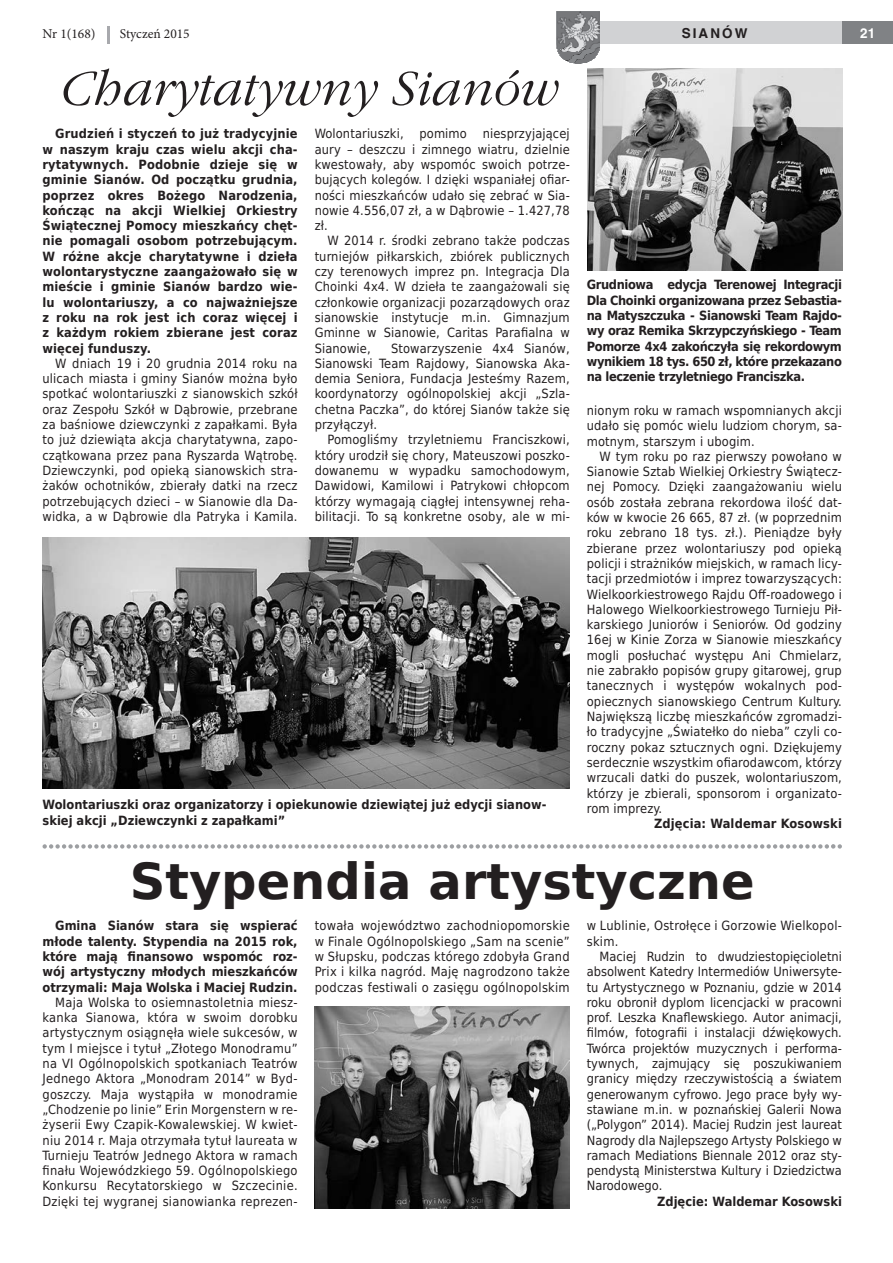
<style>
.page{position:relative;width:893px;height:1263px;background:#fff}
.page>*{position:absolute;margin:0;border:0;box-sizing:border-box;transform-origin:0 0}
.gz_tytul_kursywa{font:italic 52.5px "Gatineau";color:#231f20}
.gz_tytulik_sformatow{font:700 49.5px "DejaVu Sans";color:#231f20}
.t1{font:13.5px "Minion Pro";color:#231f20}
.t2{font:700 13.5px "Switzerland";letter-spacing:.15em;color:#231f20}
.t3{font:700 13.5px "Switzerland";color:#fff}
.gz_text_glowny{font:12.75px/15.3px "DejaVu Sans Condensed";letter-spacing:.01em;color:#231f20;text-align:justify}
.gz_text_glowny-2{font:700 12.75px/15.3px "DejaVu Sans Condensed";color:#231f20;text-align:justify}
.gz_podpis_pod_fot{font:700 12.75px/15.3px "DejaVu Sans Condensed";color:#231f20}
</style>
<div class="page">
<div style="left:570px;top:22px;width:323px;height:22px;background:#d1d2d4"></div>
<div style="left:842px;top:22px;width:51px;height:22px;background:#808285"></div>
<svg style="left:107px;top:26px;width:2px;height:17px"></svg>
<svg style="left:565px;top:60px;width:27px;height:4px"></svg>
<img style="left:556px;top:12px;width:44px;height:48px">
<svg style="left:43px;top:844px;width:799px;height:5px"></svg>
<img style="left:43px;top:538px;width:527px;height:251px">
<img style="left:587px;top:68px;width:255px;height:203px">
<img style="left:315px;top:1006px;width:255px;height:203px">
<p class="t1" style="left:43px;top:25px;width:55px">Nr 1(168)</p>
<p class="t1" style="left:120px;top:25px;width:71px">Styczeń 2015</p>
<p class="t2" style="left:682px;top:25px;width:67px">SIANÓW</p>
<p class="t3" style="left:860px;top:25px;width:17px">21</p>
<p class="gz_tytul_kursywa" style="left:57px;top:59px;width:499px">Charytatywny Sianów</p>
<p class="gz_text_glowny-2" style="left:43px;top:126px;width:257px;text-indent:13px">Grudzień i styczeń to już tradycyjnie w naszym kraju czas wielu akcji cha&shy;rytatywnych. Podobnie dzieje się w gminie Sianów. Od początku grudnia, poprzez okres Bożego Narodzenia, kończąc na akcji Wielkiej Orkiestry Świątecznej Pomocy mieszkańcy chęt&shy;nie pomagali osobom potrzebującym.<br>W różne akcje charytatywne i dzieła wolontarystyczne zaangażowało się w mieście i gminie Sianów bardzo wie&shy;lu wolontariuszy, a co najważniejsze z roku na rok jest ich coraz więcej i z każdym rokiem zbierane jest coraz więcej funduszy.</p>
<p class="gz_text_glowny" style="left:43px;top:355px;width:257px;text-indent:13px">W dniach 19 i 20 grudnia 2014 roku na ulicach miasta i gminy Sianów można było spotkać wolontariuszki z sianowskich szkół oraz Zespołu Szkół w Dąbrowie, przebrane za baśniowe dziewczynki z zapałkami. Była to już dziewiąta akcja charytatywna, zapo&shy;czątkowana przez pana Ryszarda Wątrobę.<br>Dziewczynki, pod opieką sianowskich stra&shy;żaków ochotników, zbierały datki na rzecz potrzebujących dzieci – w Sianowie dla Da&shy;widka, a w Dąbrowie dla Patryka i Kamila.</p>
<p class="gz_text_glowny" style="left:315px;top:126px;width:257px">Wolontariuszki, pomimo niesprzyjającej aury – deszczu i zimnego wiatru, dzielnie kwestowały, aby wspomóc swoich potrze&shy;bujących kolegów. I dzięki wspaniałej ofiar&shy;ności mieszkańców udało się zebrać w Sia&shy;nowie 4.556,07 zł, a w Dąbrowie – 1.427,78 zł.</p>
<p class="gz_text_glowny" style="left:315px;top:233px;width:257px;text-indent:13px">W 2014 r. środki zebrano także podczas turniejów piłkarskich, zbiórek publicznych czy terenowych imprez pn. Integracja Dla Choinki 4x4. W dzieła te zaangażowali się członkowie organizacji pozarządowych oraz sianowskie instytucje m.in. Gimnazjum Gminne w Sianowie, Caritas Parafialna w Sianowie,</p>
<p class="gz_text_glowny" style="left:315px;top:340px;width:257px;text-indent:76px">Stowarzyszenie 4x4 Sianów, Sianowski Team Rajdowy, Sianowska Aka&shy;demia Seniora, Fundacja Jesteśmy Razem, koordynatorzy ogólnopolskiej akcji „Szla&shy;chetna Paczka”, do której Sianów także się przyłączył.</p>
<p class="gz_text_glowny" style="left:315px;top:432px;width:257px;text-indent:13px">Pomogliśmy trzyletniemu Franciszkowi, który urodził się chory, Mateuszowi poszko&shy;dowanemu w wypadku samochodowym, Dawidowi, Kamilowi i Patrykowi chłopcom którzy wymagają ciągłej intensywnej reha&shy;bilitacji. To są konkretne osoby, ale w mi-</p>
<p class="gz_podpis_pod_fot" style="left:43px;top:797px;width:505px">Wolontariuszki oraz organizatorzy i opiekunowie dziewiątej już edycji sianow&shy;skiej akcji „Dziewczynki z zapałkami”</p>
<p class="gz_podpis_pod_fot" style="left:587px;top:277px;width:257px;text-align:justify">Grudniowa edycja Terenowej Integracji Dla Choinki organizowana przez Sebastia&shy;na Matyszczuka - Sianowski Team Rajdo&shy;wy oraz Remika Skrzypczyńskiego - Team Pomorze 4x4 zakończyła się rekordowym wynikiem 18 tys. 650 zł, które przekazano na leczenie trzyletniego Franciszka.</p>
<p class="gz_text_glowny" style="left:587px;top:402px;width:257px">nionym roku w ramach wspomnianych akcji udało się pomóc wielu ludziom chorym, sa&shy;motnym, starszym i ubogim.</p>
<p class="gz_text_glowny" style="left:587px;top:448px;width:257px;text-indent:13px">W tym roku po raz pierwszy powołano w Sianowie Sztab Wielkiej Orkiestry Świątecz&shy;nej Pomocy. Dzięki zaangażowaniu wielu osób została zebrana rekordowa ilość dat&shy;ków w kwocie 26 665, 87 zł. (w poprzednim roku zebrano 18 tys. zł.). Pieniądze były zbierane przez wolontariuszy pod opieką policji i strażników miejskich, w ramach licy&shy;tacji przedmiotów i imprez towarzyszących:<br>Wielkoorkiestrowego Rajdu Off-roadowego i Halowego Wielkoorkiestrowego Turnieju Pił&shy;karskiego Juniorów i Seniorów. Od godziny 16ej w Kinie Zorza w Sianowie mieszkańcy mogli posłuchać występu Ani Chmielarz, nie zabrakło popisów grupy gitarowej, grup tanecznych i występów wokalnych pod&shy;opiecznych sianowskiego Centrum Kultury.<br>Największą liczbę mieszkańców zgromadzi&shy;ło tradycyjne „Światełko do nieba” czyli co&shy;roczny pokaz sztucznych ogni. Dziękujemy serdecznie wszystkim ofiarodawcom, którzy wrzucali datki do puszek, wolontariuszom, którzy je zbierali, sponsorom i organizato&shy;rom imprezy.</p>
<p class="gz_text_glowny-2" style="left:654px;top:816px;width:189px">Zdjęcia: Waldemar Kosowski</p>
<p class="gz_tytulik_sformatow" style="left:130px;top:841px;width:626px">Stypendia artystyczne</p>
<p class="gz_text_glowny-2" style="left:43px;top:918px;width:257px;text-indent:13px">Gmina Sianów stara się wspierać młode talenty. Stypendia na 2015 rok, które mają finansowo wspomóc roz&shy;wój artystyczny młodych mieszkańców otrzymali: Maja Wolska i Maciej Rudzin.</p>
<p class="gz_text_glowny" style="left:43px;top:994px;width:257px;text-indent:13px">Maja Wolska to osiemnastoletnia miesz&shy;kanka Sianowa, która w swoim dorobku artystycznym osiągnęła wiele sukcesów, w tym I miejsce i tytuł „Złotego Monodramu” na VI Ogólnopolskich spotkaniach Teatrów Jednego Aktora „Monodram 2014” w Byd&shy;goszczy. Maja wystąpiła w monodramie „Chodzenie po linie” Erin Morgenstern w re&shy;żyserii Ewy Czapik-Kowalewskiej. W kwiet&shy;niu 2014 r. Maja otrzymała tytuł laureata w Turnieju Teatrów Jednego Aktora w ramach finału Wojewódzkiego 59. Ogólnopolskiego Konkursu Recytatorskiego w Szczecinie.<br>Dzięki tej wygranej sianowianka reprezen-</p>
<p class="gz_text_glowny" style="left:315px;top:918px;width:257px">towała województwo zachodniopomorskie w Finale Ogólnopolskiego „Sam na scenie” w Słupsku, podczas którego zdobyła Grand Prix i kilka nagród. Maję nagrodzono także podczas festiwali o zasięgu ogólnopolskim</p>
<p class="gz_text_glowny" style="left:587px;top:918px;width:257px">w Lublinie, Ostrołęce i Gorzowie Wielkopol&shy;skim.</p>
<p class="gz_text_glowny" style="left:587px;top:948px;width:257px;text-indent:13px">Maciej Rudzin to dwudziestopięcioletni absolwent Katedry Intermediów Uniwersyte&shy;tu Artystycznego w Poznaniu, gdzie w 2014 roku obronił dyplom licencjacki w pracowni prof. Leszka Knaflewskiego. Autor animacji, filmów, fotografii i instalacji dźwiękowych.<br>Twórca projektów muzycznych i performa&shy;tywnych, zajmujący się poszukiwaniem granicy między rzeczywistością a światem generowanym cyfrowo. Jego prace były wy&shy;stawiane m.in. w poznańskiej Galerii Nowa („Polygon” 2014). Maciej Rudzin jest laureat Nagrody dla Najlepszego Artysty Polskiego w ramach Mediations Biennale 2012 oraz sty&shy;pendystą Ministerstwa Kultury i Dziedzictwa Narodowego.</p>
<p class="gz_text_glowny-2" style="left:657px;top:1193px;width:186px">Zdjęcie: Waldemar Kosowski</p>
</div>
